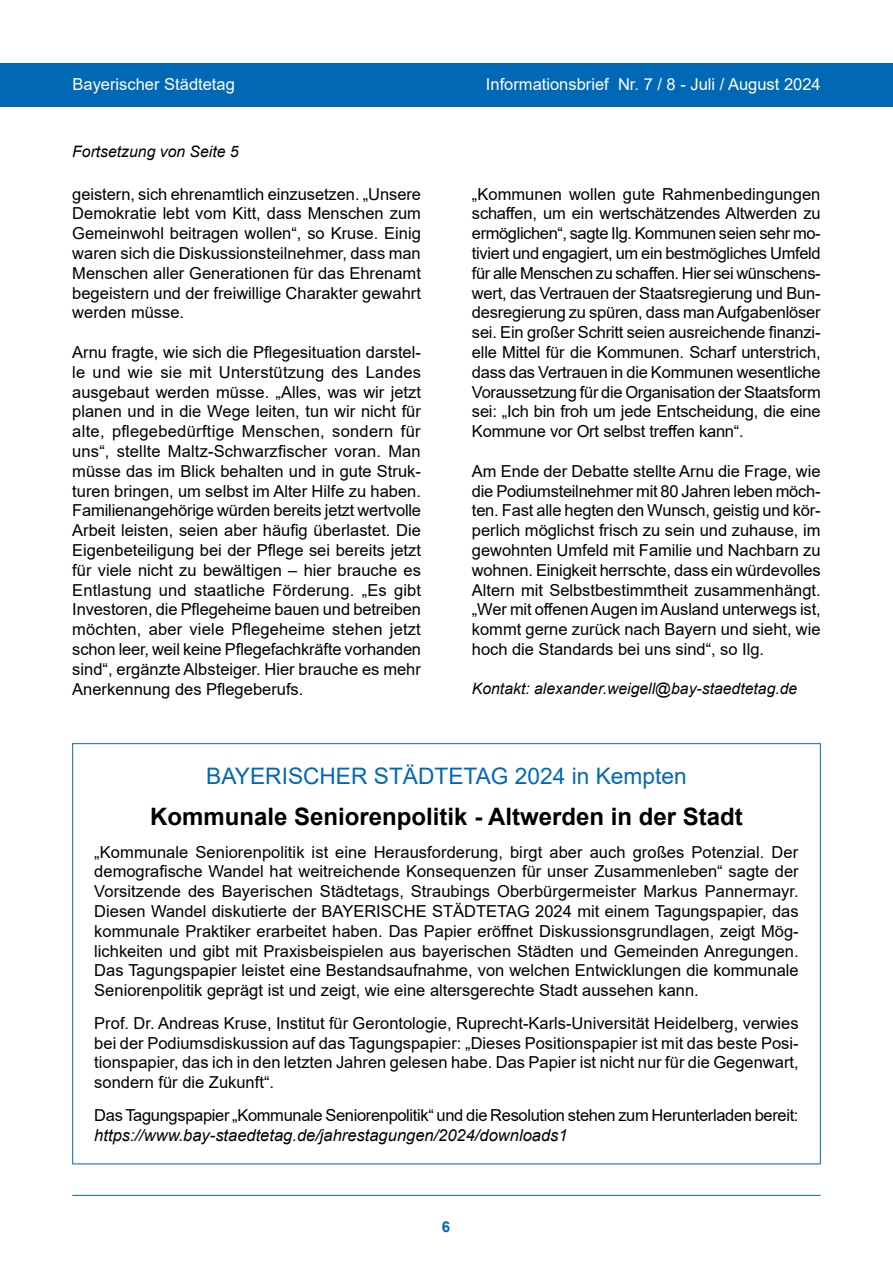
<style>
.page{position:relative;width:893px;height:1263px;background:#fff}
.page>*{position:absolute;margin:0;border:0;box-sizing:border-box;transform-origin:0 0}
.t1{font:700 24px "Arial";color:#000}
.t2{font:22.65px "Arial";color:#0068b4}
.t3{font:16.5px/19.8px "Arial";color:#000;text-align:justify}
.t4{font:16.5px "Arial";letter-spacing:-.02em;color:#000}
.t5{font:italic 16.5px "Arial";color:#000}
.t6{font:16.5px "Arial";color:#fff}
.t7{font:italic 15.75px "Arial";color:#000}
.t8{font:700 15px "Arial";color:#0068b4}
</style>
<div class="page">
<div style="left:0;top:64px;width:893px;height:43px;background:#0068b4"></div>
<hr style="left:72px;top:1195px;width:749px;height:1px;background:#0068b4">
<p class="t6" style="left:73px;top:73px;width:164px">Bayerischer Städtetag</p>
<p class="t6" style="left:486px;top:73px;width:336px">Informationsbrief Nr. 7 / 8 - Juli / August 2024</p>
<p class="t7" style="left:72px;top:141px;width:168px">Fortsetzung von Seite 5</p>
<p class="t3" style="left:72px;top:184px;width:350px">geistern, sich ehrenamtlich einzusetzen. „Unsere Demokratie lebt vom Kitt, dass Menschen zum Gemeinwohl beitragen wollen“, so Kruse. Einig waren sich die Diskussionsteilnehmer, dass man Menschen aller Generationen für das Ehrenamt begeistern und der freiwillige Charakter gewahrt werden müsse.</p>
<p class="t3" style="left:72px;top:342px;width:350px">Arnu fragte, wie sich die Pflegesituation darstel&shy;le und wie sie mit Unterstützung des Landes ausgebaut werden müsse. „Alles, was wir jetzt planen und in die Wege leiten, tun wir nicht für alte, pflegebedürftige Menschen, sondern für uns“, stellte Maltz-Schwarzfischer voran. Man müsse das im Blick behalten und in gute Struk&shy;turen bringen, um selbst im Alter Hilfe zu haben.<br>Familienangehörige würden bereits jetzt wertvolle Arbeit leisten, seien aber häufig überlastet. Die Eigenbeteiligung bei der Pflege sei bereits jetzt für viele nicht zu bewältigen – hier brauche es Entlastung und staatliche Förderung. „Es gibt Investoren, die Pflegeheime bauen und betreiben möchten, aber viele Pflegeheime stehen jetzt schon leer, weil keine Pflegefachkräfte vorhanden sind“, ergänzte Albsteiger. Hier brauche es mehr Anerkennung des Pflegeberufs.</p>
<p class="t3" style="left:472px;top:184px;width:350px">„Kommunen wollen gute Rahmenbedingungen schaffen, um ein wertschätzendes Altwerden zu ermöglichen“, sagte Ilg. Kommunen seien sehr mo&shy;tiviert und engagiert, um ein bestmögliches Umfeld für alle Menschen zu schaffen. Hier sei wünschens&shy;wert, das Vertrauen der Staatsregierung und Bun&shy;desregierung zu spüren, dass man Aufgabenlöser sei. Ein großer Schritt seien ausreichende finanzi&shy;elle Mittel für die Kommunen. Scharf unterstrich, dass das Vertrauen in die Kommunen wesentliche Voraussetzung für die Organisation der Staatsform sei: „Ich bin froh um jede Entscheidung, die eine Kommune vor Ort selbst treffen kann“.</p>
<p class="t3" style="left:472px;top:461px;width:350px">Am Ende der Debatte stellte Arnu die Frage, wie die Podiumsteilnehmer mit 80 Jahren leben möch&shy;ten. Fast alle hegten den Wunsch, geistig und kör&shy;perlich möglichst frisch zu sein und zuhause, im gewohnten Umfeld mit Familie und Nachbarn zu wohnen. Einigkeit herrschte, dass ein würdevolles Altern mit Selbstbestimmtheit zusammenhängt. „Wer mit offenen Augen im Ausland unterwegs ist, kommt gerne zurück nach Bayern und sieht, wie hoch die Standards bei uns sind“, so Ilg.</p>
<p class="t7" style="left:472px;top:678px;width:327px">Kontakt: alexander.weigell@bay-staedtetag.de</p>
<h2 class="t2" style="left:206px;top:760px;width:482px">BAYERISCHER STÄDTETAG 2024 in Kempten</h2>
<h1 class="t1" style="left:150px;top:800px;width:594px">Kommunale Seniorenpolitik - Altwerden in der Stadt</h1>
<p class="t3" style="left:94px;top:842px;width:706px">„Kommunale Seniorenpolitik ist eine Herausforderung, birgt aber auch großes Potenzial. Der demografische Wandel hat weitreichende Konsequenzen für unser Zusammenleben“ sagte der Vorsitzende des Bayerischen Städtetags, Straubings Oberbürgermeister Markus Pannermayr.<br>Diesen Wandel diskutierte der BAYERISCHE STÄDTETAG 2024 mit einem Tagungspapier, das kommunale Praktiker erarbeitet haben. Das Papier eröffnet Diskussionsgrundlagen, zeigt Mög&shy;lichkeiten und gibt mit Praxisbeispielen aus bayerischen Städten und Gemeinden Anregungen.<br>Das Tagungspapier leistet eine Bestandsaufnahme, von welchen Entwicklungen die kommunale Seniorenpolitik geprägt ist und zeigt, wie eine altersgerechte Stadt aussehen kann.</p>
<p class="t3" style="left:94px;top:1013px;width:706px">Prof. Dr. Andreas Kruse, Institut für Gerontologie, Ruprecht-Karls-Universität Heidelberg, verwies bei der Podiumsdiskussion auf das Tagungspapier: „Dieses Positionspapier ist mit das beste Posi&shy;tionspapier, das ich in den letzten Jahren gelesen habe. Das Papier ist nicht nur für die Gegenwart, sondern für die Zukunft“.</p>
<p class="t4" style="left:94px;top:1103px;width:706px">Das Tagungspapier „Kommunale Seniorenpolitik“ und die Resolution stehen zum Herunterladen bereit:</p>
<p class="t5" style="left:94px;top:1124px;width:475px">https://www.bay-staedtetag.de/jahrestagungen/2024/downloads1</p>
<p class="t8" style="left:442px;top:1216px;width:10px">6</p>
</div>
